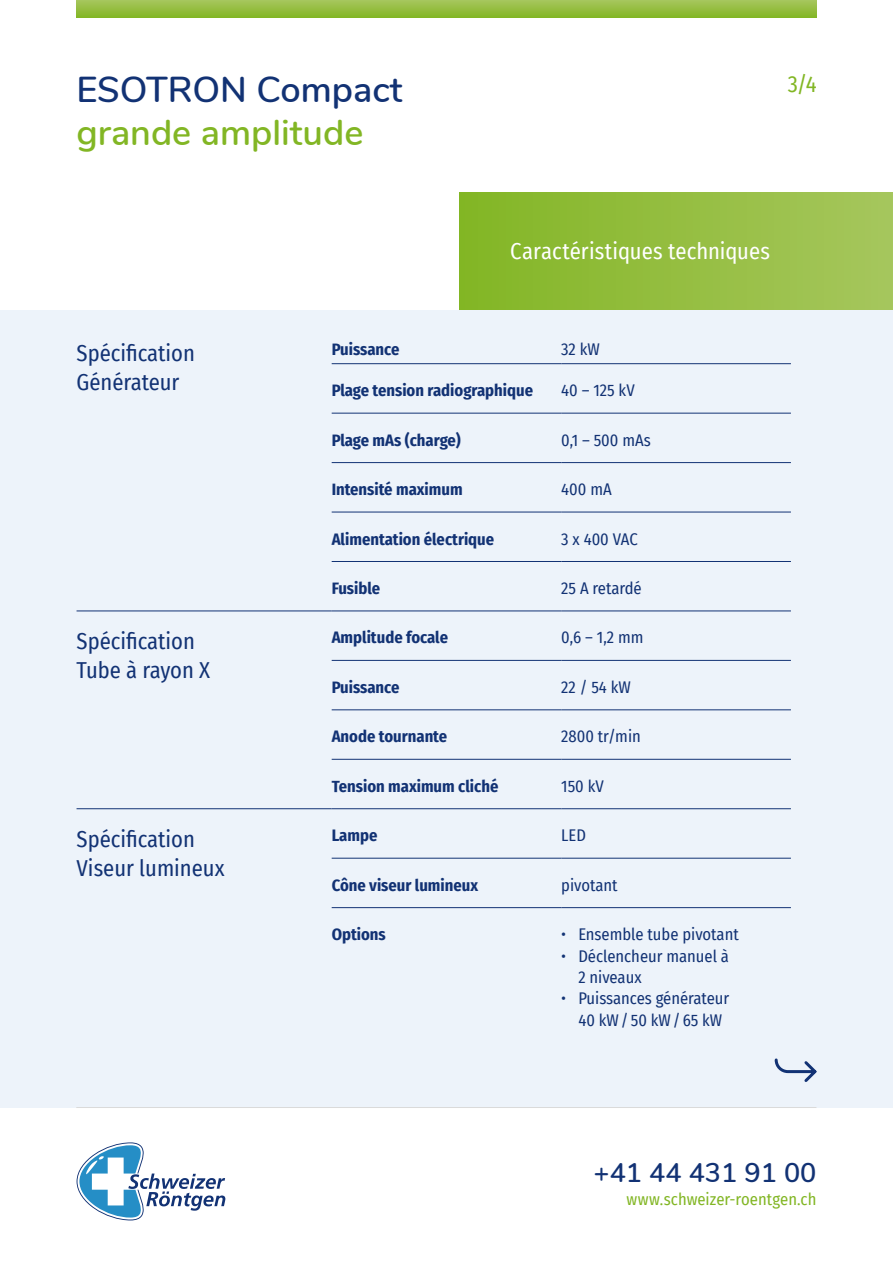
<style>
.page{position:relative;width:893px;height:1263px;background:#fff}
.page>*{position:absolute;margin:0;border:0;box-sizing:border-box;transform-origin:0 0}
.t1{font:600 36px "Nunito";color:#82b624}
.t2{font:600 36px "Nunito";color:#123274}
.t3{font:600 27px "Nunito";color:#123274}
.t4{font:22.5px/29.2px "Fira Sans Condensed";color:#123274}
.t5{font:22.5px "Fira Sans Condensed";color:#fff}
.t6{font:22.5px "Fira Sans Condensed";color:#82b624}
.t7{font:700 16.5px "Fira Sans Condensed";color:#123274}
.t8{font:16.5px/21.5px "Fira Sans Condensed";color:#123274}
.t9{font:16.5px "Fira Sans Condensed";color:#82b624}
</style>
<div class="page">
<div style="left:0;top:310px;width:893px;height:798px;background:#edf3fa"></div>
<hr style="left:76px;top:1107px;width:740px;height:1px;background:#dadada">
<svg style="left:76px;top:0;width:741px;height:17px;background:#95be42"></svg>
<svg style="left:774px;top:1058px;width:43px;height:24px"></svg>
<svg style="left:77px;top:1142px;width:148px;height:78px"></svg>
<div style="left:459px;top:192px;width:434px;height:118px;background:linear-gradient(to right,#83b624,#a6c65d)"></div>
<hr style="left:332px;top:363px;width:229px;height:1px;background:#123274">
<hr style="left:561px;top:363px;width:230px;height:1px;background:#123274">
<hr style="left:332px;top:413px;width:229px;height:1px;background:#123274">
<hr style="left:561px;top:413px;width:230px;height:1px;background:#123274">
<hr style="left:332px;top:462px;width:229px;height:1px;background:#123274">
<hr style="left:561px;top:462px;width:230px;height:1px;background:#123274">
<hr style="left:332px;top:512px;width:229px;height:1px;background:#123274">
<hr style="left:561px;top:512px;width:230px;height:1px;background:#123274">
<hr style="left:332px;top:561px;width:229px;height:1px;background:#123274">
<hr style="left:561px;top:561px;width:230px;height:1px;background:#123274">
<hr style="left:77px;top:610px;width:255px;height:1px;background:#123274">
<hr style="left:332px;top:610px;width:229px;height:1px;background:#123274">
<hr style="left:561px;top:610px;width:230px;height:1px;background:#123274">
<hr style="left:332px;top:660px;width:229px;height:1px;background:#123274">
<hr style="left:561px;top:660px;width:230px;height:1px;background:#123274">
<hr style="left:332px;top:709px;width:229px;height:1px;background:#123274">
<hr style="left:561px;top:709px;width:230px;height:1px;background:#123274">
<hr style="left:332px;top:759px;width:229px;height:1px;background:#123274">
<hr style="left:561px;top:759px;width:230px;height:1px;background:#123274">
<hr style="left:77px;top:808px;width:255px;height:1px;background:#123274">
<hr style="left:332px;top:808px;width:229px;height:1px;background:#123274">
<hr style="left:561px;top:808px;width:230px;height:1px;background:#123274">
<hr style="left:332px;top:858px;width:229px;height:1px;background:#123274">
<hr style="left:561px;top:858px;width:230px;height:1px;background:#123274">
<hr style="left:332px;top:907px;width:229px;height:1px;background:#123274">
<hr style="left:561px;top:907px;width:230px;height:1px;background:#123274">
<h1 class="t2" style="left:77px;top:63px;width:327px">ESOTRON Compact</h1>
<h1 class="t1" style="left:77px;top:106px;width:288px">grande amplitude</h1>
<h3 class="t6" style="left:788px;top:67px;width:31px">3/4</h3>
<h3 class="t5" style="left:510px;top:234px;width:178px">Massbilder (in mm)</h3>
<h3 class="t5" style="left:510px;top:234px;width:261px">Caractéristiques techniques</h3>
<h3 class="t4" style="left:77px;top:338px;width:120px">Spécification<br>Générateur</h3>
<p class="t7" style="left:332px;top:336px;width:69px">Puissance</p>
<p class="t8" style="left:561px;top:338px;width:40px">32 kW</p>
<p class="t7" style="left:332px;top:377px;width:203px">Plage tension radiographique</p>
<p class="t8" style="left:561px;top:379px;width:75px">40 – 125 kV</p>
<p class="t7" style="left:332px;top:426px;width:131px">Plage mAs (charge)</p>
<p class="t8" style="left:561px;top:429px;width:91px">0,1 – 500 mAs</p>
<p class="t7" style="left:332px;top:475px;width:132px">Intensité maximum</p>
<p class="t8" style="left:561px;top:478px;width:52px">400 mA</p>
<p class="t7" style="left:332px;top:525px;width:164px">Alimentation électrique</p>
<p class="t8" style="left:561px;top:528px;width:78px">3 x 400 VAC</p>
<p class="t7" style="left:332px;top:574px;width:50px">Fusible</p>
<p class="t8" style="left:561px;top:577px;width:82px">25 A retardé</p>
<h3 class="t4" style="left:77px;top:626px;width:135px">Spécification<br>Tube à rayon X</h3>
<p class="t7" style="left:332px;top:624px;width:118px">Amplitude focale</p>
<p class="t8" style="left:561px;top:626px;width:84px">0,6 – 1,2 mm</p>
<p class="t7" style="left:332px;top:673px;width:69px">Puissance</p>
<p class="t8" style="left:561px;top:676px;width:71px">22 / 54 kW</p>
<p class="t7" style="left:332px;top:723px;width:117px">Anode tournante</p>
<p class="t8" style="left:561px;top:725px;width:81px">2800 tr/min</p>
<p class="t7" style="left:332px;top:772px;width:168px">Tension maximum cliché</p>
<p class="t8" style="left:561px;top:775px;width:44px">150 kV</p>
<h3 class="t4" style="left:77px;top:824px;width:150px">Spécification<br>Viseur lumineux</h3>
<p class="t7" style="left:332px;top:822px;width:47px">Lampe</p>
<p class="t8" style="left:561px;top:824px;width:26px">LED</p>
<p class="t7" style="left:332px;top:871px;width:148px">Cône viseur lumineux</p>
<p class="t8" style="left:561px;top:874px;width:58px">pivotant</p>
<p class="t7" style="left:332px;top:920px;width:56px">Options</p>
<p class="t8" style="left:561px;top:923px;width:179px">• Ensemble tube pivotant</p>
<p class="t8" style="left:578px;top:945px;width:152px;text-indent:-17px">• Déclencheur manuel à<br>2 niveaux</p>
<p class="t8" style="left:578px;top:987px;width:152px;text-indent:-17px">• Puissances générateur<br>40 kW/ 50 kW/ 65 kW</p>
<h2 class="t3" style="left:593px;top:1153px;width:224px">+41 44 431 91 00</h2>
<p class="t9" style="left:626px;top:1187px;width:191px">www.schweizer-roentgen.ch</p>
</div>
